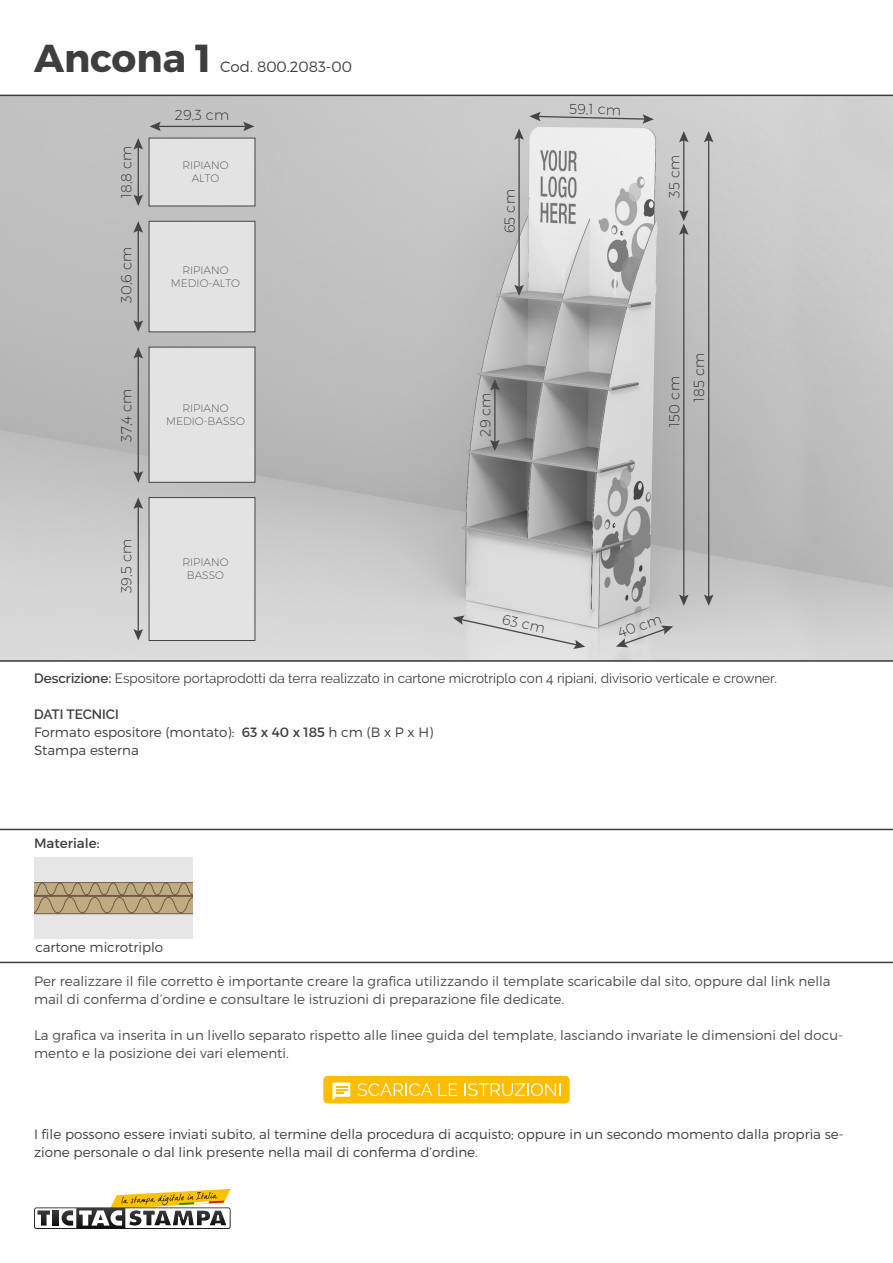
<style>
.page{position:relative;width:893px;height:1263px;background:#fff}
.page>*{position:absolute;margin:0;border:0;box-sizing:border-box;transform-origin:0 0}
.t1{font:700 39px "Montserrat";color:#3e3e3f}
.t2{font:300 15px "Montserrat";color:#3e3e3f}
.t3{font:200 14.4px "Montserrat";color:#211f21}
.t4{font:300 13.5px/18px "Montserrat";color:#4b4c4d}
.t5{font:300 13.5px/18px "Montserrat";color:#3e3e3f}
.t6{font:13.5px "Raleway";color:#3e3e3f}
.t7{font:600 13.5px "Raleway";color:#3e3e3f}
.t8{font:13.5px "Montserrat";color:#3e3e3f}
.t9{font:200 10.8px/13px "Montserrat";color:#454545;text-align:center}
.s1{font-weight:600}
.s2{font-weight:400}
</style>
<div class="page">
<img style="left:0;top:96px;width:893px;height:564px">
<hr style="left:708px;top:139px;width:1px;height:459px;background:#454545">
<svg style="left:704px;top:131px;width:9px;height:11px"></svg>
<svg style="left:704px;top:595px;width:9px;height:11px"></svg>
<hr style="left:683px;top:139px;width:1px;height:75px;background:#454545">
<svg style="left:679px;top:131px;width:9px;height:11px"></svg>
<hr style="left:683px;top:231px;width:1px;height:367px;background:#454545">
<svg style="left:679px;top:210px;width:9px;height:25px"></svg>
<svg style="left:679px;top:595px;width:9px;height:11px"></svg>
<hr style="left:518px;top:136px;width:2px;height:152px;background:#454545">
<svg style="left:514px;top:285px;width:10px;height:11px"></svg>
<svg style="left:453px;top:615px;width:132px;height:34px;background:#d5d5d5"></svg>
<svg style="left:514px;top:112px;width:140px;height:28px"></svg>
<svg style="left:616px;top:626px;width:57px;height:21px"></svg>
<hr style="left:494px;top:387px;width:1px;height:56px;background:#454545">
<svg style="left:490px;top:379px;width:10px;height:11px"></svg>
<svg style="left:490px;top:440px;width:10px;height:11px"></svg>
<hr style="left:157px;top:126px;width:90px;height:1px;background:#454545">
<svg style="left:243px;top:122px;width:11px;height:9px"></svg>
<svg style="left:150px;top:122px;width:11px;height:9px"></svg>
<hr style="left:138px;top:146px;width:1px;height:52px;background:#454545">
<svg style="left:133px;top:195px;width:10px;height:11px"></svg>
<svg style="left:133px;top:138px;width:10px;height:11px"></svg>
<hr style="left:138px;top:229px;width:1px;height:95px;background:#454545">
<svg style="left:133px;top:320px;width:10px;height:12px"></svg>
<svg style="left:133px;top:221px;width:10px;height:12px"></svg>
<hr style="left:138px;top:355px;width:1px;height:120px;background:#454545">
<svg style="left:133px;top:471px;width:10px;height:12px"></svg>
<svg style="left:133px;top:347px;width:10px;height:11px"></svg>
<hr style="left:138px;top:505px;width:1px;height:128px;background:#454545">
<svg style="left:133px;top:629px;width:10px;height:11px"></svg>
<svg style="left:133px;top:497px;width:10px;height:12px"></svg>
<div style="left:149px;top:138px;width:106px;height:68px;background:#e3e3e3"></div>
<div style="left:149px;top:221px;width:106px;height:111px;background:#e3e3e3;border:1px solid #454545"></div>
<div style="left:149px;top:347px;width:106px;height:136px;background:#e3e3e3;border:1px solid #454545"></div>
<div style="left:149px;top:497px;width:106px;height:144px;background:#e3e3e3;border:1px solid #454545"></div>
<svg style="left:34px;top:1189px;width:197px;height:40px"></svg>
<hr style="left:0;top:95px;width:893px;height:1px;background:#3e3e3f">
<hr style="left:0;top:660px;width:893px;height:2px;background:#3e3e3f">
<hr style="left:0;top:962px;width:893px;height:1px;background:#3e3e3f">
<hr style="left:0;top:829px;width:893px;height:1px;background:#3e3e3f">
<div style="left:323px;top:1076px;width:247px;height:27px;background:#ffbd00;border-radius:4px"></div>
<svg style="left:333px;top:1082px;width:17px;height:18px"></svg>
<svg style="left:357px;top:1083px;width:75px;height:13px"></svg>
<svg style="left:438px;top:1083px;width:19px;height:13px"></svg>
<svg style="left:464px;top:1083px;width:96px;height:13px"></svg>
<img style="left:34px;top:857px;width:158px;height:81px">
<p class="t1" style="left:34px;top:34px;width:179px">Ancona 1</p>
<p class="t2" style="left:220px;top:57px;width:133px">Cod. 800.2083-00</p>
<p class="t3" style="left:118px;top:198px;width:54px;rotate:-90deg">18,8 cm</p>
<p class="t3" style="left:118px;top:303px;width:57px;rotate:-90deg">30,6 cm</p>
<p class="t3" style="left:118px;top:442px;width:55px;rotate:-90deg">37,4 cm</p>
<p class="t3" style="left:175px;top:107px;width:56px">29,3 cm</p>
<p class="t9" style="left:182px;top:158px;width:48px">RIPIANO<br>ALTO</p>
<p class="t9" style="left:171px;top:263px;width:71px">RIPIANO<br>MEDIO-ALTO</p>
<p class="t9" style="left:166px;top:401px;width:80px">RIPIANO<br>MEDIO-BASSO</p>
<p class="t3" style="left:118px;top:593px;width:56px;rotate:-90deg">39,5 cm</p>
<p class="t9" style="left:182px;top:555px;width:48px">RIPIANO<br>BASSO</p>
<p class="t3" style="left:501px;top:233px;width:45px;rotate:-90deg">65 cm</p>
<p class="t3" style="left:477px;top:437px;width:46px;rotate:-90deg">29 cm</p>
<p class="t3" style="left:569px;top:100px;width:53px;rotate:1deg">59,1 cm</p>
<p class="t3" style="left:666px;top:198px;width:44px;rotate:-90deg">35 cm</p>
<p class="t3" style="left:666px;top:427px;width:52px;rotate:-90deg">150 cm</p>
<p class="t3" style="left:690px;top:402px;width:51px;rotate:-90deg">185 cm</p>
<p class="t3" style="left:504px;top:610px;width:45px;rotate:12deg">63 cm</p>
<p class="t3" style="left:616px;top:625px;width:47px;rotate:-19deg">40 cm</p>
<p class="t6" style="left:34px;top:671px;width:744px"><span class="s1">Descrizione:</span> Espositore portaprodotti da terra realizzato in cartone microtriplo con 4 ripiani, divisorio verticale e crowner.</p>
<p class="t7" style="left:34px;top:707px;width:86px">DATI TECNICI</p>
<p class="t5" style="left:34px;top:723px;width:401px">Formato espositore (montato): <span class="s2">63 x 40 x 185</span> h cm (B x P x H)</p>
<p class="t5" style="left:34px;top:741px;width:106px">Stampa esterna</p>
<p class="t8" style="left:34px;top:835px;width:67px">Materiale:</p>
<p class="t5" style="left:36px;top:938px;width:129px">cartone microtriplo</p>
<p class="t4" style="left:34px;top:972px;width:798px">Per realizzare il file corretto è importante creare la grafica utilizzando il template scaricabile dal sito, oppure dal link nella mail di conferma d’ordine e consultare le istruzioni di preparazione file dedicate.</p>
<p class="t4" style="left:34px;top:1026px;width:810px">La grafica va inserita in un livello separato rispetto alle linee guida del template, lasciando invariate le dimensioni del docu&shy;mento e la posizione dei vari elementi.</p>
<p class="t5" style="left:34px;top:1125px;width:811px">I file possono essere inviati subito, al termine della procedura di acquisto; oppure in un secondo momento dalla propria se&shy;zione personale o dal link presente nella mail di conferma d’ordine.</p>
</div>
